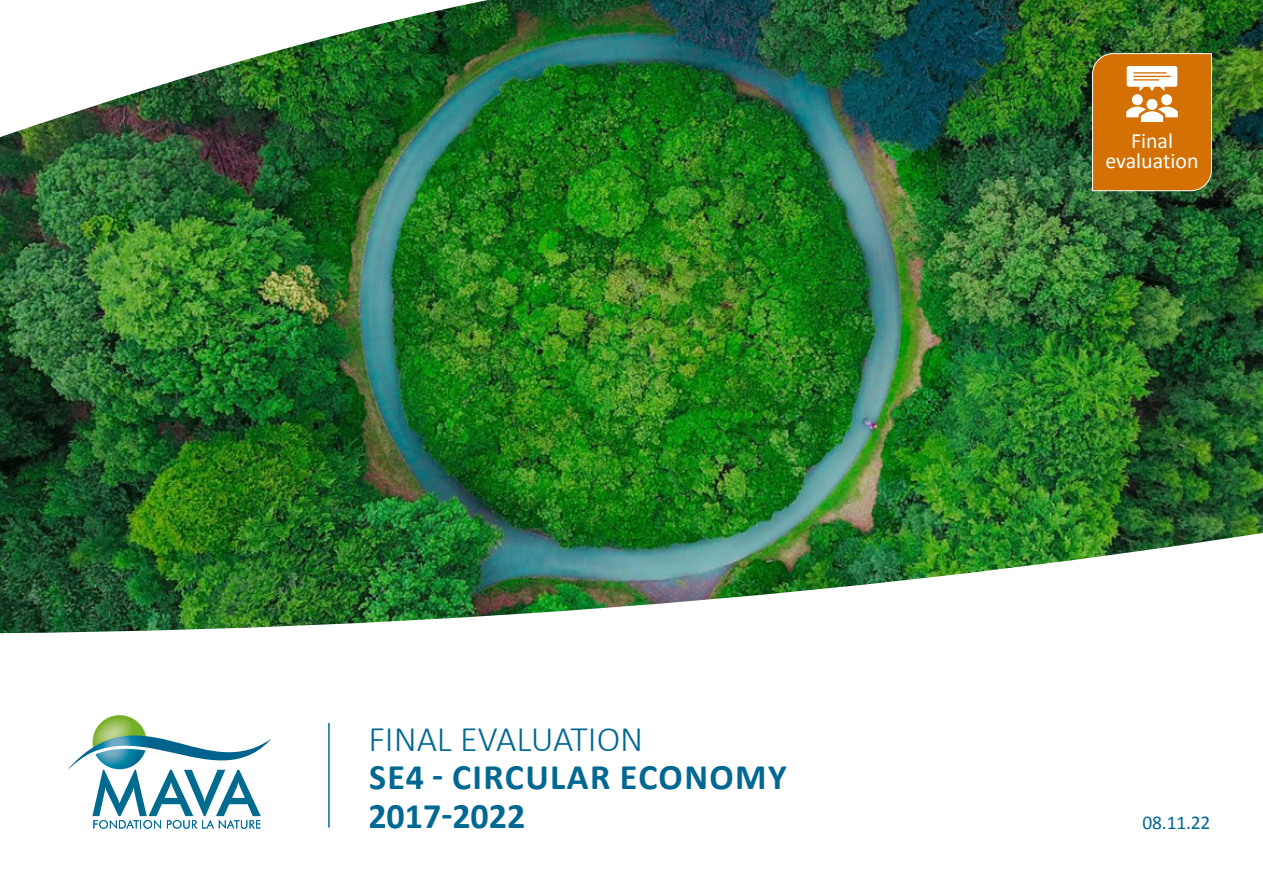
<style>
.page{position:relative;width:1263px;height:893px;background:#fff}
.page>*{position:absolute;margin:0;border:0;box-sizing:border-box;transform-origin:0 0}
.t1{font:700 36px/38.8px "Calibri";letter-spacing:.04em;color:#006892}
.t2{font:300 36px "Calibri";color:#006892}
.t3{font:21.9px/20.2px "Calibri";color:#fff;text-align:center}
.t4{font:19.5px "Calibri";color:#006892}
</style>
<div class="page">
<img style="left:0;top:563px;width:1049px;height:160px">
<svg style="left:68px;top:715px;width:203px;height:114px"></svg>
<img style="left:0;top:0;width:1263px;height:563px">
<svg style="left:1092px;top:53px;width:120px;height:138px;background:#d68529"></svg>
<p class="t2" style="left:368px;top:716px;width:276px">FINAL EVALUATION</p>
<p class="t1" style="left:368px;top:757px;width:420px">SE4 - CIRCULAR ECONOMY<br>2017-2022</p>
<p class="t3" style="left:1105px;top:130px;width:95px">Final evaluat ion</p>
<p class="t4" style="left:1142px;top:809px;width:69px">08.11.22</p>
</div>
